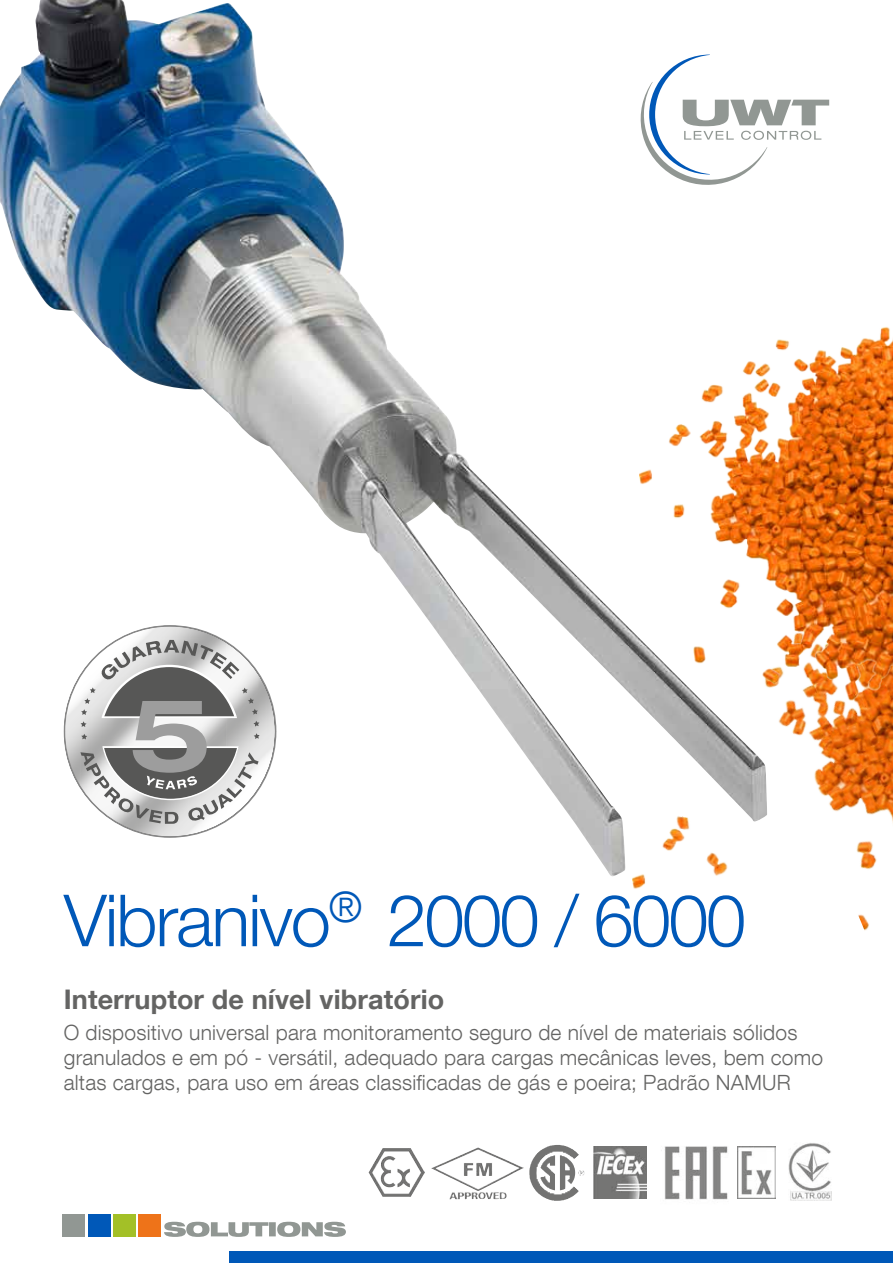
<style>
.page{position:relative;width:893px;height:1263px;background:#fff}
.page>*{position:absolute;margin:0;border:0;box-sizing:border-box;transform-origin:0 0}
.t1{font:300 72px "Helvetica Neue LT Com";letter-spacing:-.03em;color:#0058b8}
.t2{font:700 27px "Helvetica Neue LT Com";letter-spacing:.005em;color:#646463}
.t3{font:300 21px/25.5px "Helvetica Neue LT Com";letter-spacing:.01em;color:#646463}
</style>
<div class="page">
<img style="left:0;top:0;width:724px;height:877px">
<svg style="left:631px;top:55px;width:198px;height:136px"></svg>
<div style="left:63px;top:1215px;width:22px;height:22px;background:#919793"></div>
<div style="left:88px;top:1215px;width:22px;height:22px;background:#0058b8"></div>
<div style="left:113px;top:1215px;width:23px;height:22px;background:#a3c027"></div>
<div style="left:139px;top:1215px;width:22px;height:22px;background:#ee7319"></div>
<svg style="left:164px;top:1222px;width:182px;height:15px"></svg>
<div style="left:230px;top:1251px;width:663px;height:12px;background:#0058b8"></div>
<img style="left:724px;top:704px;width:169px;height:227px">
<img style="left:640px;top:296px;width:253px;height:408px">
<img style="left:632px;top:783px;width:56px;height:106px">
<img style="left:648px;top:812px;width:131px;height:80px">
<img style="left:643px;top:1146px;width:85px;height:54px">
<img style="left:369px;top:1148px;width:14px;height:36px">
<img style="left:529px;top:1145px;width:50px;height:56px">
<img style="left:455px;top:1147px;width:23px;height:11px">
<img style="left:594px;top:1146px;width:53px;height:52px">
<img style="left:789px;top:1143px;width:43px;height:58px">
<img style="left:737px;top:1146px;width:38px;height:52px">
<svg style="left:64px;top:626px;width:211px;height:211px"></svg>
<h1 class="t1" style="left:64px;top:876px;width:684px">Vibranivo<sup>®</sup> 2000 / 6000</h1>
<p class="t2" style="left:64px;top:983px;width:382px">Interruptor de nível vibratório</p>
<p class="t3" style="left:64px;top:1019px;width:761px">O dispositivo universal para monitoramento seguro de nível de materiais sólidos granulados e em pó - versátil, adequado para cargas mecânicas leves, bem como altas cargas, para uso em áreas classificadas de gás e poeira; Padrão NAMUR</p>
</div>
